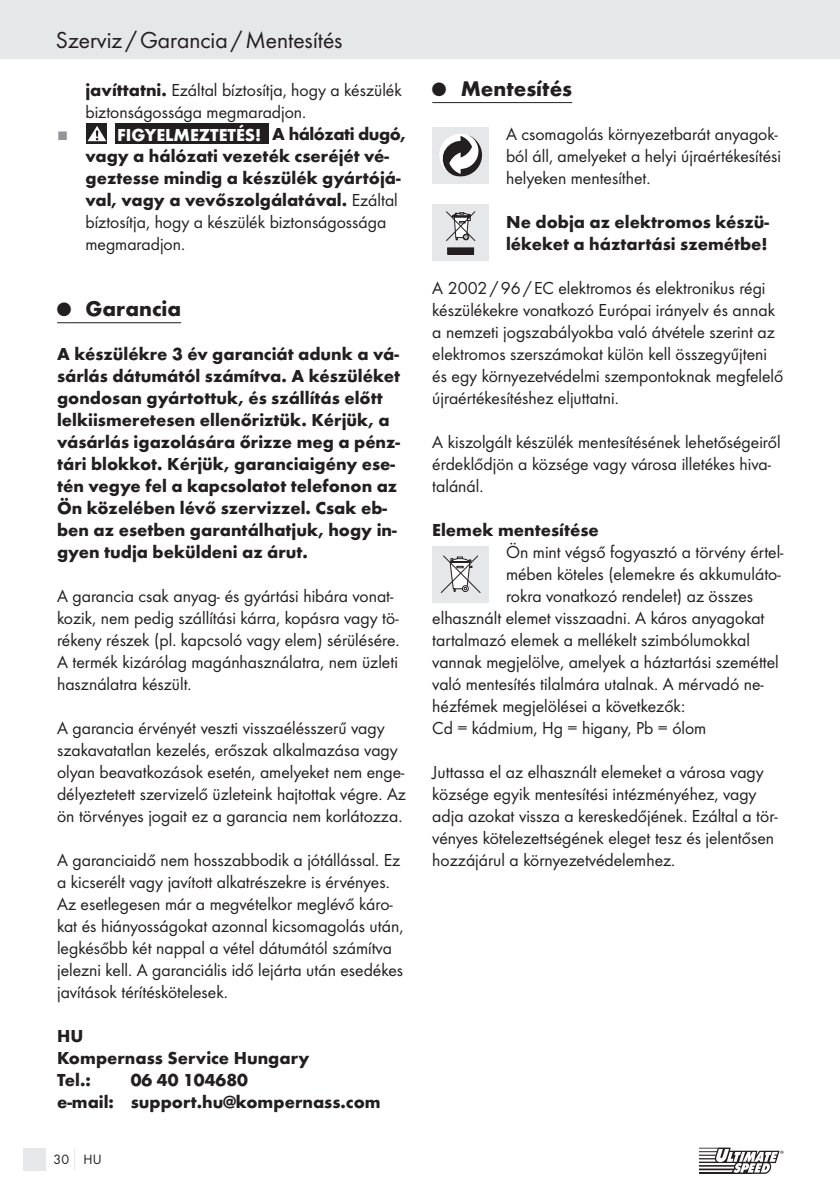
<style>
.page{position:relative;width:840px;height:1192px;background:#fff}
.page>*{position:absolute;margin:0;border:0;box-sizing:border-box;transform-origin:0 0}
.t1{font:24px "Futura Boo";color:#231f20}
.t2{font:700 22px "Futura";color:#231f20}
.t3{font:18px/22px "Futura Boo";color:#231f20}
.t4{font:700 18px/22px "Futura";color:#231f20}
.t5{font:14px "Futura Boo";color:#231f20}
.s1{font-family:"Futura";font-weight:700}
.s2{color:#fff}
.s3{font-family:"Futura Boo";font-weight:400}
.s4{font-family:"European Pi Three";font-weight:400;font-size:14px}
</style>
<div class="page">
<div style="left:0;top:0;width:839px;height:58px;background:#e6e7e8"></div>
<div style="left:23px;top:1147px;width:23px;height:23px;background:#e6e7e8"></div>
<svg style="left:74px;top:1148px;width:1px;height:22px"></svg>
<hr style="left:698px;top:1147px;width:31px;height:1px;background:#231f20">
<hr style="left:698px;top:1150px;width:34px;height:1px;background:#231f20">
<hr style="left:698px;top:1154px;width:37px;height:1px;background:#231f20">
<hr style="left:698px;top:1157px;width:40px;height:2px;background:#231f20">
<hr style="left:698px;top:1161px;width:44px;height:1px;background:#231f20">
<hr style="left:698px;top:1164px;width:47px;height:2px;background:#231f20">
<hr style="left:698px;top:1168px;width:50px;height:1px;background:#231f20">
<hr style="left:698px;top:1171px;width:53px;height:2px;background:#231f20">
<svg style="left:714px;top:1147px;width:69px;height:26px"></svg>
<hr style="left:57px;top:322px;width:124px;height:1px;background:#231f20">
<div style="left:85px;top:123px;width:6px;height:21px;background:#231f20"></div>
<svg style="left:87px;top:123px;width:20px;height:21px"></svg>
<svg style="left:87px;top:126px;width:19px;height:15px"></svg>
<div style="left:115px;top:123px;width:153px;height:21px;background:#231f20"></div>
<hr style="left:432px;top:102px;width:140px;height:1px;background:#231f20">
<div style="left:432px;top:127px;width:57px;height:56px;background:#e6e7e8"></div>
<div style="left:439px;top:134px;width:42px;height:42px;background:#fff;border-radius:50%"></div>
<svg style="left:441px;top:135px;width:41px;height:42px"></svg>
<div style="left:432px;top:204px;width:57px;height:57px;background:#e6e7e8"></div>
<div style="left:447px;top:248px;width:26px;height:6px;background:#231f20"></div>
<svg style="left:446px;top:211px;width:29px;height:30px"></svg>
<div style="left:432px;top:546px;width:57px;height:56px;background:#e6e7e8"></div>
<svg style="left:440px;top:555px;width:40px;height:38px"></svg>
<h1 class="t1" style="left:56px;top:29px;width:288px">Szerviz / Garancia / Mentesítés</h1>
<p class="t3" style="left:85px;top:80px;width:317px"><span class="s1">javíttatni.</span> Ezáltal bíztosítja, hogy a készülék biztonságossága megmaradjon.</p>
<p class="t4" style="left:85px;top:125px;width:322px;text-indent:32px"><span class="s2">FIGYELMEZTETÉS!</span> A hálózati dugó, vagy a hálózati vezeték cseréjét vé&shy;geztesse mindig a készülék gyártójá&shy;val, vagy a vevőszolgálatával. <span class="s3">Ezáltal</span></p>
<p class="t3" style="left:85px;top:212px;width:302px">bíztosítja, hogy a készülék biztonságossága megmaradjon.</p>
<p class="t2" style="left:57px;top:300px;width:125px"><span class="s4">-</span> Garancia</p>
<p class="t4" style="left:57px;top:344px;width:344px">A készülékre 3 év garanciát adunk a vá&shy;sárlás dátumától számítva. A készüléket gondosan gyártottuk, és szállítás előtt lelkiismeretesen ellenőriztük. Kérjük, a vásárlás igazolására őrizze meg a pénz&shy;tári blokkot. Kérjük, garanciaigény ese&shy;tén vegye fel a kapcsolatot telefonon az Ön közelében lévő szervizzel. Csak eb&shy;ben az esetben garantálhatjuk, hogy in&shy;gyen tudja beküldeni az árut.</p>
<p class="t3" style="left:57px;top:586px;width:344px">A garancia csak anyag- és gyártási hibára vonat&shy;kozik, nem pedig szállítási kárra, kopásra vagy tö&shy;rékeny részek (pl. kapcsoló vagy elem) sérülésére.<br>A termék kizárólag magánhasználatra, nem üzleti használatra készült.</p>
<p class="t3" style="left:57px;top:718px;width:350px">A garancia érvényét veszti visszaélésszerű vagy szakavatatlan kezelés, erőszak alkalmazása vagy olyan beavatkozások esetén, amelyeket nem enge&shy;délyeztetett szervizelő üzleteink hajtottak végre. Az ön törvényes jogait ez a garancia nem korlátozza.</p>
<p class="t3" style="left:57px;top:850px;width:348px">A garanciaidő nem hosszabbodik a jótállással. Ez a kicserélt vagy javított alkatrészekre is érvényes.<br>Az esetlegesen már a megvételkor meglévő káro&shy;kat és hiányosságokat azonnal kicsomagolás után, legkésőbb két nappal a vétel dátumától számítva jelezni kell. A garanciális idő lejárta után esedékes javítások térítéskötelesek.</p>
<p class="t4" style="left:57px;top:1026px;width:254px">HU<br>Kompernass Service Hungary<br>Tel.:</p>
<p class="t4" style="left:57px;top:1070px;width:325px;text-indent:74px">06 40 104680<br>e-mail: support.hu@kompernass.com</p>
<p class="t5" style="left:54px;top:1152px;width:50px">30 HU</p>
<p class="t2" style="left:432px;top:80px;width:141px"><span class="s4">-</span> Mentesítés</p>
<p class="t3" style="left:506px;top:124px;width:276px">A csomagolás környezetbarát anyagok&shy;ból áll, amelyeket a helyi újraértékesítési helyeken mentesíthet.</p>
<p class="t4" style="left:506px;top:212px;width:264px">Ne dobja az elektromos készü&shy;lékeket a háztartási szemétbe!</p>
<p class="t3" style="left:432px;top:278px;width:352px">A 2002 / 96 / EC elektromos és elektronikus régi készülékekre vonatkozó Európai irányelv és annak a nemzeti jogszabályokba való átvétele szerint az elektromos szerszámokat külön kell összegyűjteni és egy környezetvédelmi szempontoknak megfelelő újraértékesítéshez eljuttatni.</p>
<p class="t3" style="left:432px;top:432px;width:349px">A kiszolgált készülék mentesítésének lehetőségeiről érdeklődjön a községe vagy városa illetékes hiva&shy;talánál.</p>
<p class="t4" style="left:432px;top:520px;width:168px">Elemek mentesítése</p>
<p class="t3" style="left:506px;top:542px;width:279px">Ön mint végső fogyasztó a törvény értel-</p>
<p class="t3" style="left:506px;top:564px;width:276px">mében köteles (elemekre és akkumuláto-</p>
<p class="t3" style="left:506px;top:586px;width:248px">rokra vonatkozó rendelet) az összes</p>
<p class="t3" style="left:432px;top:608px;width:333px">elhasznált elemet visszaadni. A káros anyagokat</p>
<p class="t3" style="left:432px;top:630px;width:319px">tartalmazó elemek a mellékelt szimbólumokkal</p>
<p class="t3" style="left:432px;top:652px;width:348px">vannak megjelölve, amelyek a háztartási szeméttel</p>
<p class="t3" style="left:432px;top:674px;width:333px">való mentesítés tilalmára utalnak. A mérvadó ne-</p>
<p class="t3" style="left:432px;top:696px;width:254px">hézfémek megjelölései a következők:</p>
<p class="t3" style="left:432px;top:718px;width:275px">Cd = kádmium, Hg = higany, Pb = ólom</p>
<p class="t3" style="left:432px;top:762px;width:346px">Juttassa el az elhasznált elemeket a városa vagy községe egyik mentesítési intézményéhez, vagy adja azokat vissza a kereskedőjének. Ezáltal a tör&shy;vényes kötelezettségének eleget tesz és jelentősen hozzájárul a környezetvédelemhez.</p>
</div>
